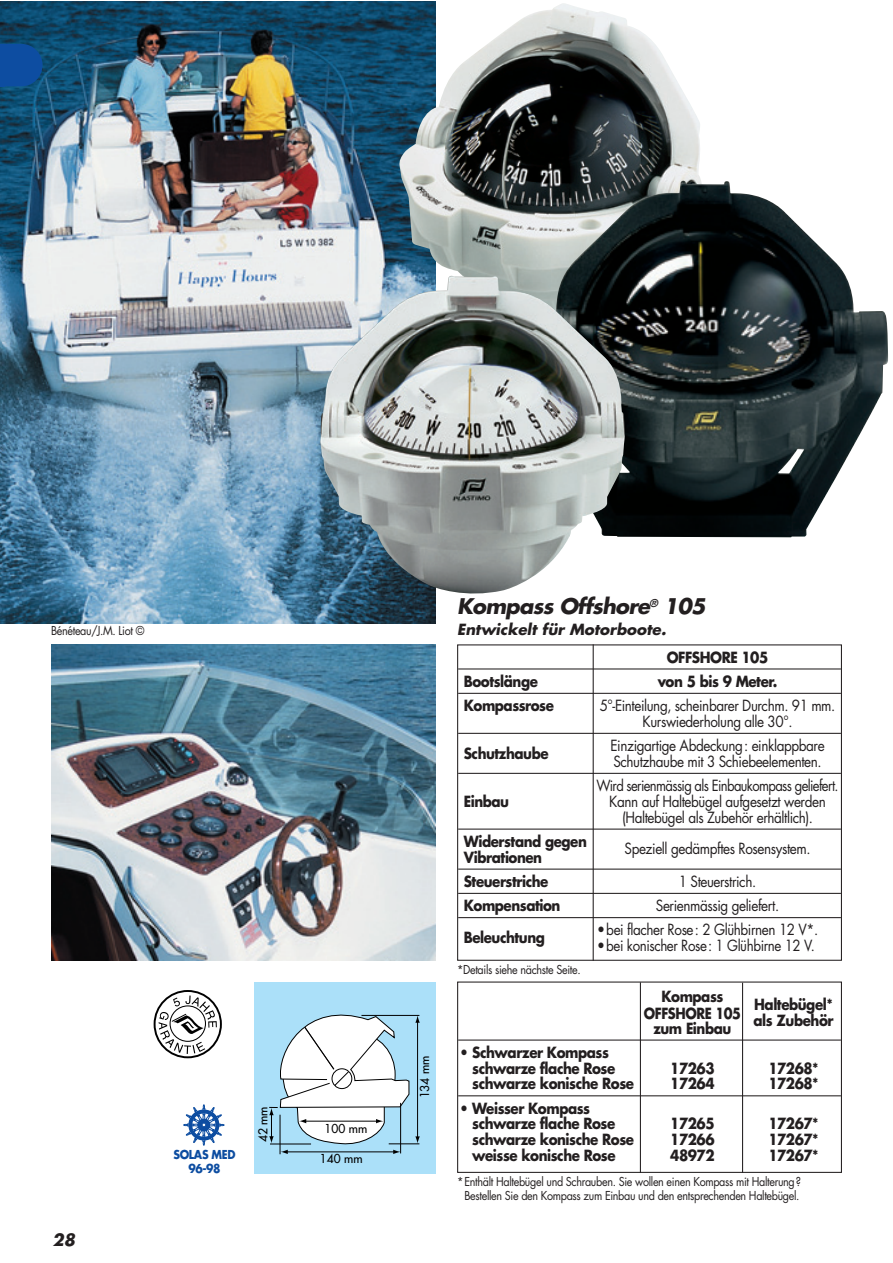
<style>
.page{position:relative;width:893px;height:1263px;background:#fff}
.page>*{position:absolute;margin:0;border:0;box-sizing:border-box;transform-origin:0 0}
.t1{font:italic 700 21px "Futura";letter-spacing:-.035em;color:#231f20}
.t2{font:italic 700 16.5px "Futura";color:#231f20}
.t3{font:italic 700 15px/15.8px "Futura";letter-spacing:-.035em;color:#231f20;scale:.9 1}
.t4{font:15px/15.8px "Futura";letter-spacing:-.03em;color:#231f20;text-align:center;scale:.9 1}
.t5{font:15px "Futura";letter-spacing:-.05em;color:#231f20;scale:.87 1}
.t6{font:15px "Futura";letter-spacing:-.03em;color:#231f20;scale:.89 1}
.t7{font:italic 700 15px "Futura";color:#231f20}
.t8{font:12px/13.5px "Futura";letter-spacing:-.03em;color:#231f20;text-align:center;scale:.9 1}
.t9{font:12px "Futura";color:#000}
.t10{font:italic 700 12px/13.5px "Futura";letter-spacing:-.035em;color:#0d4da1;text-align:center;scale:.9 1}
</style>
<div class="page">
<div style="left:254px;top:982px;width:182px;height:191px;background:#abe0f9"></div>
<svg style="left:269px;top:1014px;width:151px;height:140px"></svg>
<img style="left:0;top:1px;width:436px;height:622px">
<img style="left:51px;top:644px;width:385px;height:317px">
<svg style="left:5px;top:44px;width:38px;height:42px;background:#0d4d9b"></svg>
<div style="left:0;top:44px;width:5px;height:42px;background:#0d4da1"></div>
<img style="left:399px;top:3px;width:302px;height:273px">
<img style="left:521px;top:181px;width:367px;height:356px">
<img style="left:320px;top:276px;width:305px;height:322px">
<svg style="left:183px;top:1104px;width:41px;height:41px"></svg>
<hr style="left:458px;top:668px;width:383px;height:1px;background:#231f20">
<hr style="left:458px;top:693px;width:383px;height:1px;background:#231f20">
<hr style="left:458px;top:733px;width:383px;height:1px;background:#231f20">
<hr style="left:458px;top:773px;width:383px;height:1px;background:#231f20">
<hr style="left:458px;top:828px;width:383px;height:2px;background:#231f20">
<hr style="left:458px;top:868px;width:383px;height:2px;background:#231f20">
<hr style="left:458px;top:893px;width:383px;height:1px;background:#231f20">
<hr style="left:458px;top:917px;width:383px;height:1px;background:#231f20">
<div style="left:457px;top:644px;width:385px;height:317px;border:1px solid #231f20"></div>
<hr style="left:593px;top:644px;width:1px;height:317px;background:#231f20">
<hr style="left:458px;top:1039px;width:383px;height:1px;background:#231f20">
<hr style="left:458px;top:1095px;width:383px;height:1px;background:#231f20">
<div style="left:457px;top:981px;width:385px;height:192px;border:1px solid #231f20"></div>
<hr style="left:640px;top:982px;width:1px;height:191px;background:#231f20">
<hr style="left:742px;top:983px;width:1px;height:190px;background:#231f20">
<svg style="left:155px;top:991px;width:66px;height:66px"></svg>
<div style="left:154px;top:990px;width:68px;height:68px;border:2px solid #000;border-radius:50%"></div>
<svg style="left:159px;top:995px;width:58px;height:59px"></svg>
<p class="t8" style="left:51px;top:624px;width:105px">Bénéteau/J.M. Liot ©</p>
<p class="t2" style="left:53px;top:1233px;width:24px">28</p>
<p class="t10" style="left:173px;top:1149px;width:70px">SOLAS MED<br>96-98</p>
<p class="t9" style="left:257px;top:1142px;width:37px;rotate:-90deg">42 mm</p>
<p class="t9" style="left:325px;top:1122px;width:44px">100 mm</p>
<p class="t9" style="left:320px;top:1152px;width:44px">140 mm</p>
<p class="t9" style="left:419px;top:1098px;width:44px;rotate:-90deg">134 mm</p>
<h1 class="t1" style="left:457px;top:597px;width:250px">Kompass Offshore<sup>®</sup> 105</h1>
<p class="t7" style="left:457px;top:623px;width:211px">Entwickelt für Motorboote.</p>
<p class="t3" style="left:667px;top:650px;width:117px">OFFSHORE 105</p>
<p class="t3" style="left:464px;top:675px;width:84px">Bootslänge</p>
<p class="t3" style="left:658px;top:675px;width:137px">von 5 bis 9 Meter.</p>
<p class="t3" style="left:464px;top:699px;width:102px">Kompassrose</p>
<p class="t4" style="left:600px;top:699px;width:263px">5°-Einteilung, scheinbarer Durchm. 91 mm.<br>Kurswiederholung alle 30°.</p>
<p class="t3" style="left:464px;top:746px;width:96px">Schutzhaube</p>
<p class="t4" style="left:610px;top:739px;width:240px;text-align:left">Einzigartige Abdeckung: einklappbare<br>Schutzhaube mit 3 Schiebeelementen.</p>
<p class="t5" style="left:596px;top:779px;width:280px">Wird serienmässig als Einbaukompass geliefert.</p>
<p class="t3" style="left:464px;top:795px;width:55px">Einbau</p>
<p class="t4" style="left:609px;top:795px;width:242px">Kann auf Haltebügel aufgesetzt werden (Haltebügel als Zubehör erhältlich).</p>
<p class="t3" style="left:464px;top:835px;width:141px">Widerstand gegen</p>
<p class="t4" style="left:625px;top:842px;width:208px">Speziell gedämpftes Rosensystem.</p>
<p class="t3" style="left:464px;top:846px;width:96px;line-height:24.3px">Vibrationen<br>Steuerstriche</p>
<p class="t4" style="left:679px;top:875px;width:87px">1 Steuerstrich.</p>
<p class="t3" style="left:464px;top:899px;width:112px">Kompensation</p>
<p class="t4" style="left:656px;top:899px;width:139px">Serienmässig geliefert.</p>
<p class="t3" style="left:464px;top:931px;width:92px">Beleuchtung</p>
<p class="t4" style="left:597px;top:923px;width:247px">•bei flacher Rose: 2 Glühbirnen 12 V*.</p>
<p class="t6" style="left:597px;top:939px;width:246px">•bei konischer Rose: 1 Glühbirne 12 V.</p>
<p class="t8" style="left:457px;top:964px;width:139px">*Details siehe nächste Seite.</p>
<p class="t3" style="left:459px;top:1046px;width:175px;text-align:right">• Schwarzer Kompass schwarze flache Rose</p>
<p class="t3" style="left:644px;top:989px;width:112px;line-height:17.2px;text-align:center">Kompass<br>OFFSHORE 105</p>
<p class="t3" style="left:754px;top:998px;width:91px">Haltebügel*</p>
<p class="t3" style="left:653px;top:1021px;width:91px">zum Einbau</p>
<p class="t3" style="left:753px;top:1014px;width:90px">als Zubehör</p>
<p class="t3" style="left:670px;top:1061px;width:53px">17263</p>
<p class="t3" style="left:768px;top:1061px;width:60px">17268*</p>
<p class="t3" style="left:472px;top:1077px;width:181px">schwarze konische Rose</p>
<p class="t3" style="left:670px;top:1077px;width:53px">17264</p>
<p class="t3" style="left:768px;top:1077px;width:60px">17268*</p>
<p class="t3" style="left:472px;top:1101px;width:161px;text-indent:-13px">• Weisser Kompass schwarze flache Rose</p>
<p class="t3" style="left:670px;top:1117px;width:54px">17265</p>
<p class="t3" style="left:768px;top:1117px;width:60px">17267*</p>
<p class="t3" style="left:472px;top:1133px;width:181px">schwarze konische Rose</p>
<p class="t3" style="left:670px;top:1133px;width:51px">17266</p>
<p class="t3" style="left:768px;top:1133px;width:60px">17267*</p>
<p class="t3" style="left:472px;top:1149px;width:161px">weisse konische Rose</p>
<p class="t3" style="left:670px;top:1149px;width:51px">48972</p>
<p class="t3" style="left:768px;top:1149px;width:60px">17267*</p>
<p class="t8" style="left:457px;top:1176px;width:384px">*Enthält Haltebügel und Schrauben. Sie wollen einen Kompass mit Halterung?<br>Bestellen Sie den Kompass zum Einbau und den entsprechenden Haltebügel.</p>
</div>
